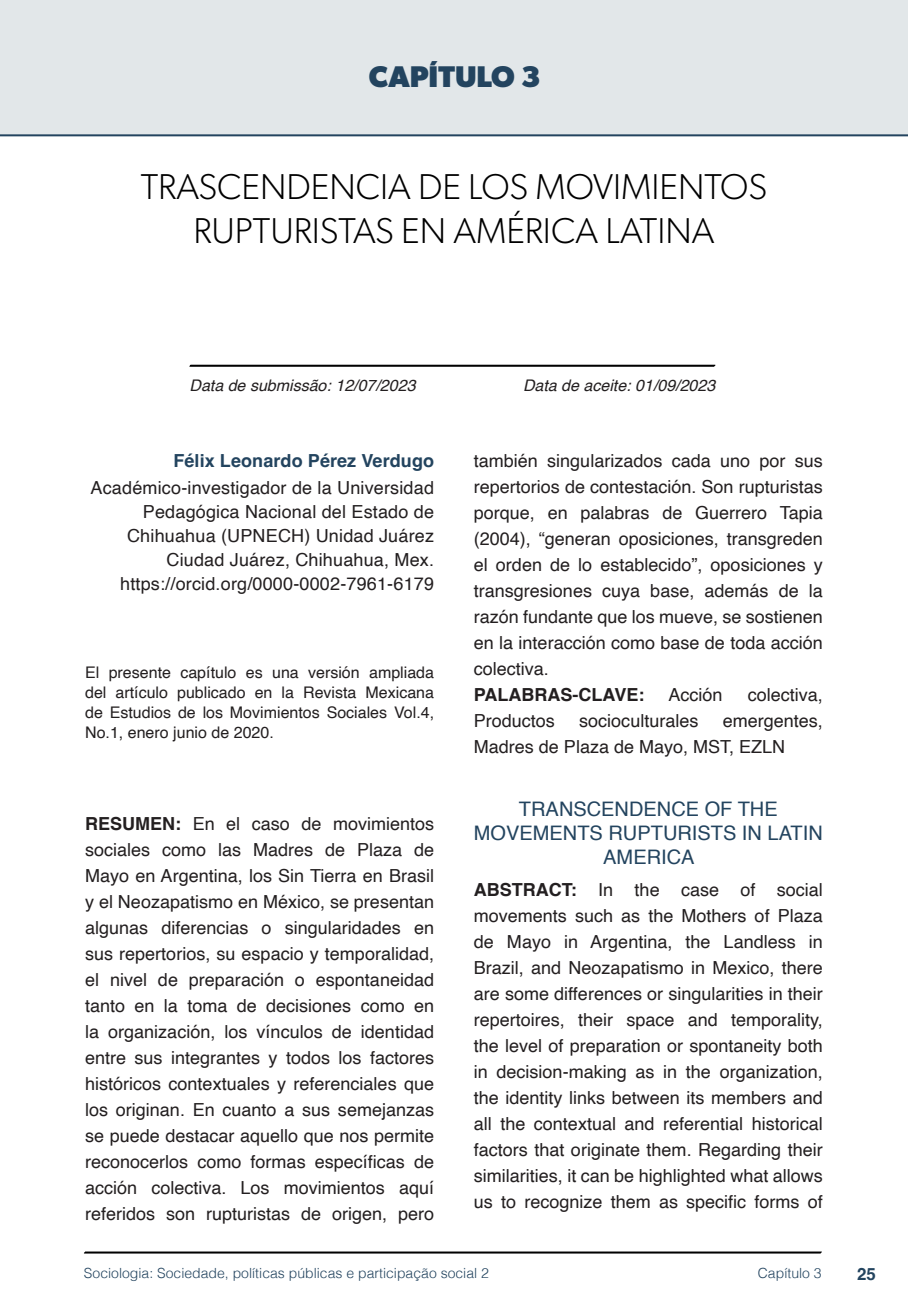
<style>
.page{position:relative;width:908px;height:1304px;background:#fff}
.page>*{position:absolute;margin:0;border:0;box-sizing:border-box;transform-origin:0 0}
.t1{font:300 36px/44px "Gibson";color:#000;text-align:center}
.t2{font:700 30px "Gibson";color:#23445f}
.t3{font:20px/24px "Helvetica";color:#23445f;text-align:center}
.t4{font:18px/26px "Helvetica";color:#231f20;text-align:justify}
.t5{font:700 18px "Helvetica";letter-spacing:.005em;color:#23445f}
.t6{font:700 18px "Helvetica";color:#231f20}
.t7{font:700 16.8px "Helvetica";color:#23445f}
.t8{font:16px/20px "Helvetica";color:#231f20;text-align:justify}
.t9{font:italic 16px "Helvetica";color:#231f20}
.t10{font:300 14px "Helvetica";color:#23445f}
.s1{font-weight:700}
</style>
<div class="page">
<svg style="left:84px;top:1251px;width:737px;height:3px;background:#515151"></svg>
<svg style="left:189px;top:364px;width:526px;height:3px;background:#4f4f4f"></svg>
<div style="left:0;top:0;width:907px;height:136px;background:#e2e7e9"></div>
<div style="left:44px;top:72px;width:68px;height:61px;background:#e2e7e9"></div>
<h2 class="t2" style="left:369px;top:58px;width:173px">CAPÍTULO 3</h2>
<h1 class="t1" style="left:141px;top:164px;width:627px">TRASCENDENCIA DE LOS MOVIMIENTOS<br>RUPTURISTAS EN AMÉRICA LATINA</h1>
<p class="t9" style="left:189px;top:373px;width:227px">Data de submissão: 12/07/2023</p>
<p class="t9" style="left:523px;top:373px;width:194px">Data de aceite: 01/09/2023</p>
<p class="t5" style="left:173px;top:450px;width:262px">Félix Leonardo Pérez Verdugo</p>
<p class="t4" style="left:91px;top:477px;width:345px;line-height:24px;text-align:right">Académico-investigador de la Universidad Pedagógica Nacional del Estado de Chihuahua (UPNECH) Unidad Juárez Ciudad Juárez, Chihuahua, Mex. https://orcid.org/0000-0002-7961-6179</p>
<p class="t8" style="left:85px;top:663px;width:350px">El presente capítulo es una versión ampliada del artículo publicado en la Revista Mexicana de Estudios de los Movimientos Sociales Vol.4, No.1, enero junio de 2020.</p>
<p class="t4" style="left:85px;top:811px;width:350px"><span class="s1">RESUMEN:</span> En el caso de movimientos sociales como las Madres de Plaza de Mayo en Argentina, los Sin Tierra en Brasil y el Neozapatismo en México, se presentan algunas diferencias o singularidades en sus repertorios, su espacio y temporalidad, el nivel de preparación o espontaneidad tanto en la toma de decisiones como en la organización, los vínculos de identidad entre sus integrantes y todos los factores históricos contextuales y referenciales que los originan. En cuanto a sus semejanzas se puede destacar aquello que nos permite reconocerlos como formas específicas de acción colectiva. Los movimientos aquí referidos son rupturistas de origen, pero</p>
<p class="t4" style="left:473px;top:448px;width:350px">también singularizados cada uno por sus repertorios de contestación. Son rupturistas porque, en palabras de Guerrero Tapia (2004), “generan oposiciones, transgreden el orden de lo establecido”, oposiciones y transgresiones cuya base, además de la razón fundante que los mueve, se sostienen en la interacción como base de toda acción colectiva.</p>
<p class="t6" style="left:473px;top:684px;width:172px">PALABRAS-CLAVE:</p>
<p class="t4" style="left:668px;top:682px;width:56px">Acción</p>
<p class="t4" style="left:747px;top:682px;width:77px">colectiva,</p>
<p class="t4" style="left:473px;top:708px;width:83px">Productos</p>
<p class="t4" style="left:579px;top:708px;width:121px">socioculturales</p>
<p class="t4" style="left:473px;top:708px;width:350px;text-indent:249px">emergentes,<br>Madres de Plaza de Mayo, MST, EZLN</p>
<p class="t3" style="left:473px;top:798px;width:350px">TRANSCENDENCE OF THE<br>MOVEMENTS RUPTURISTS IN LATIN<br>AMERICA</p>
<p class="t4" style="left:473px;top:877px;width:350px"><span class="s1">ABSTRACT:</span> In the case of social movements such as the Mothers of Plaza de Mayo in Argentina, the Landless in Brazil, and Neozapatismo in Mexico, there are some differences or singularities in their repertoires, their space and temporality, the level of preparation or spontaneity both in decision-making as in the organization, the identity links between its members and all the contextual and referential historical factors that originate them. Regarding their similarities, it can be highlighted what allows us to recognize them as specific forms of</p>
<p class="t10" style="left:84px;top:1261px;width:406px">Sociologia: Sociedade, políticas públicas e participação social 2</p>
<p class="t10" style="left:757px;top:1261px;width:65px">Capítulo 3</p>
<p class="t7" style="left:856px;top:1264px;width:20px">25</p>
</div>
